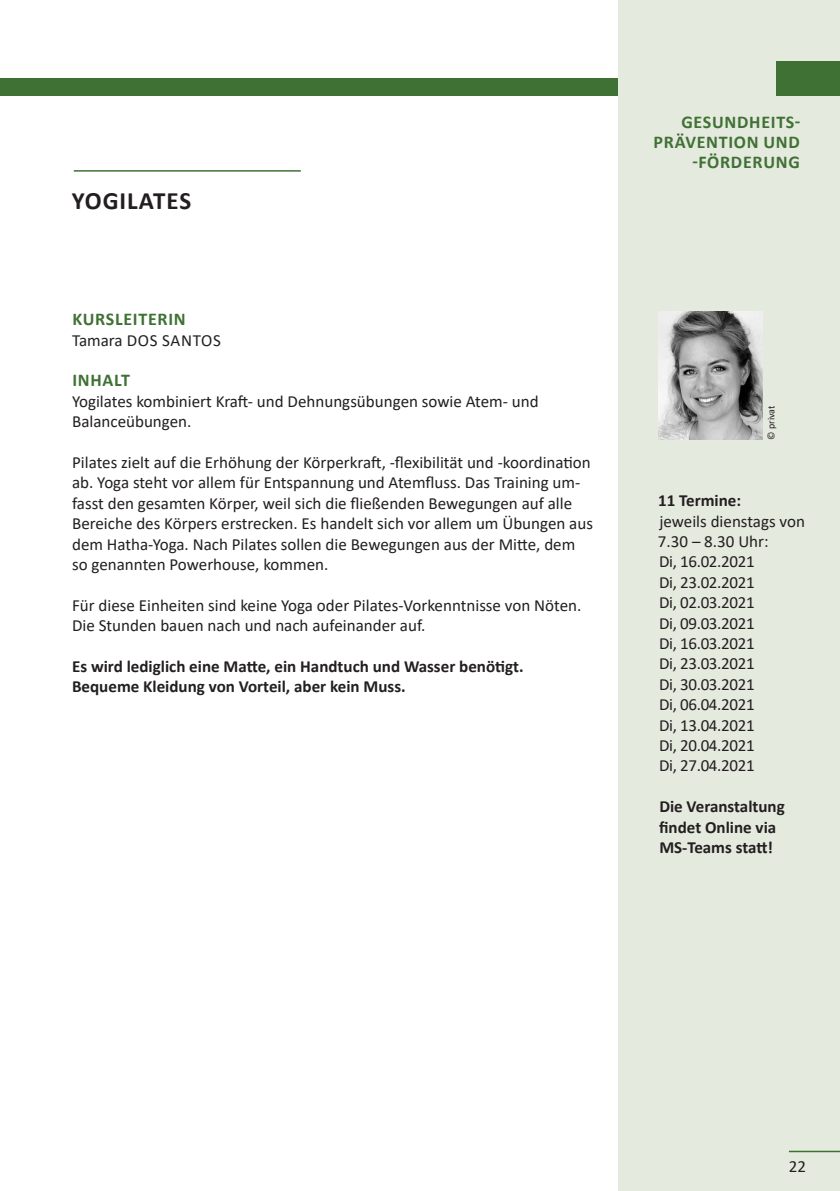
<style>
.page{position:relative;width:840px;height:1191px;background:#fff}
.page>*{position:absolute;margin:0;border:0;box-sizing:border-box;transform-origin:0 0}
.t1{font:700 25px "Calibri";letter-spacing:.04em;color:#231f20}
.t2{font:700 18px/20px "Calibri";letter-spacing:.04em;color:#407134;text-align:right}
.t3{font:17px/20.4px "Calibri";color:#231f20}
.t4{font:17px/20.4px "Calibri";letter-spacing:-.02em;color:#231f20}
.t5{font:700 17px/20.4px "Calibri";color:#231f20}
.t6{font:17px "Calibri";letter-spacing:.02em;color:#231f20}
.t7{font:10px "Calibri";color:#231f20}
</style>
<div class="page">
<div style="left:0;top:78px;width:624px;height:17px;background:#407134"></div>
<div style="left:618px;top:0;width:221px;height:1191px;background:#e5eadf"></div>
<div style="left:776px;top:61px;width:63px;height:34px;background:#407134"></div>
<hr style="left:74px;top:170px;width:226px;height:2px;background:#407134">
<hr style="left:788px;top:1150px;width:51px;height:2px;background:#407134">
<img style="left:658px;top:312px;width:104px;height:127px">
<h1 class="t1" style="left:72px;top:183px;width:121px">YOGILATES</h1>
<p class="t2" style="left:72px;top:309px;width:115px">KURSLEITERIN</p>
<p class="t6" style="left:72px;top:328px;width:150px">Tamara DOS SANTOS</p>
<p class="t2" style="left:72px;top:370px;width:59px">INHALT</p>
<p class="t3" style="left:72px;top:390px;width:468px">Yogilates kombiniert Kraft- und Dehnungsübungen sowie Atem- und<br>Balanceübungen.</p>
<p class="t3" style="left:72px;top:451px;width:522px">Pilates zielt auf die Erhöhung der Körperkraft, -flexibilität und -koordination ab. Yoga steht vor allem für Entspannung und Atemfluss. Das Training um&shy;fasst den gesamten Körper, weil sich die fließenden Bewegungen auf alle Bereiche des Körpers erstrecken. Es handelt sich vor allem um Übungen aus dem Hatha-Yoga. Nach Pilates sollen die Bewegungen aus der Mitte, dem so genannten Powerhouse, kommen.</p>
<p class="t3" style="left:72px;top:594px;width:510px">Für diese Einheiten sind keine Yoga oder Pilates-Vorkenntnisse von Nöten.<br>Die Stunden bauen nach und nach aufeinander auf.</p>
<p class="t5" style="left:72px;top:656px;width:452px">Es wird lediglich eine Matte, ein Handtuch und Wasser benötigt.<br>Bequeme Kleidung von Vorteil, aber kein Muss.</p>
<p class="t2" style="left:653px;top:111px;width:148px">GESUNDHEITS-<br>PRÄVENTION UND -FÖRDERUNG</p>
<p class="t7" style="left:763px;top:439px;width:36px;rotate:-90deg">© privat</p>
<p class="t5" style="left:657px;top:490px;width:84px">11 Termine:</p>
<p class="t4" style="left:657px;top:510px;width:148px">jeweils dienstags von<br>7.30 – 8.30 Uhr:<br>Di, 16.02.2021<br>Di, 23.02.2021<br>Di, 02.03.2021<br>Di, 09.03.2021<br>Di, 16.03.2021<br>Di, 23.03.2021<br>Di, 30.03.2021<br>Di, 06.04.2021<br>Di, 13.04.2021<br>Di, 20.04.2021<br>Di, 27.04.2021</p>
<p class="t5" style="left:658px;top:796px;width:127px">Die Veranstaltung findet Online via<br>MS-Teams statt!</p>
<p class="t3" style="left:788px;top:1155px;width:19px">22</p>
</div>
